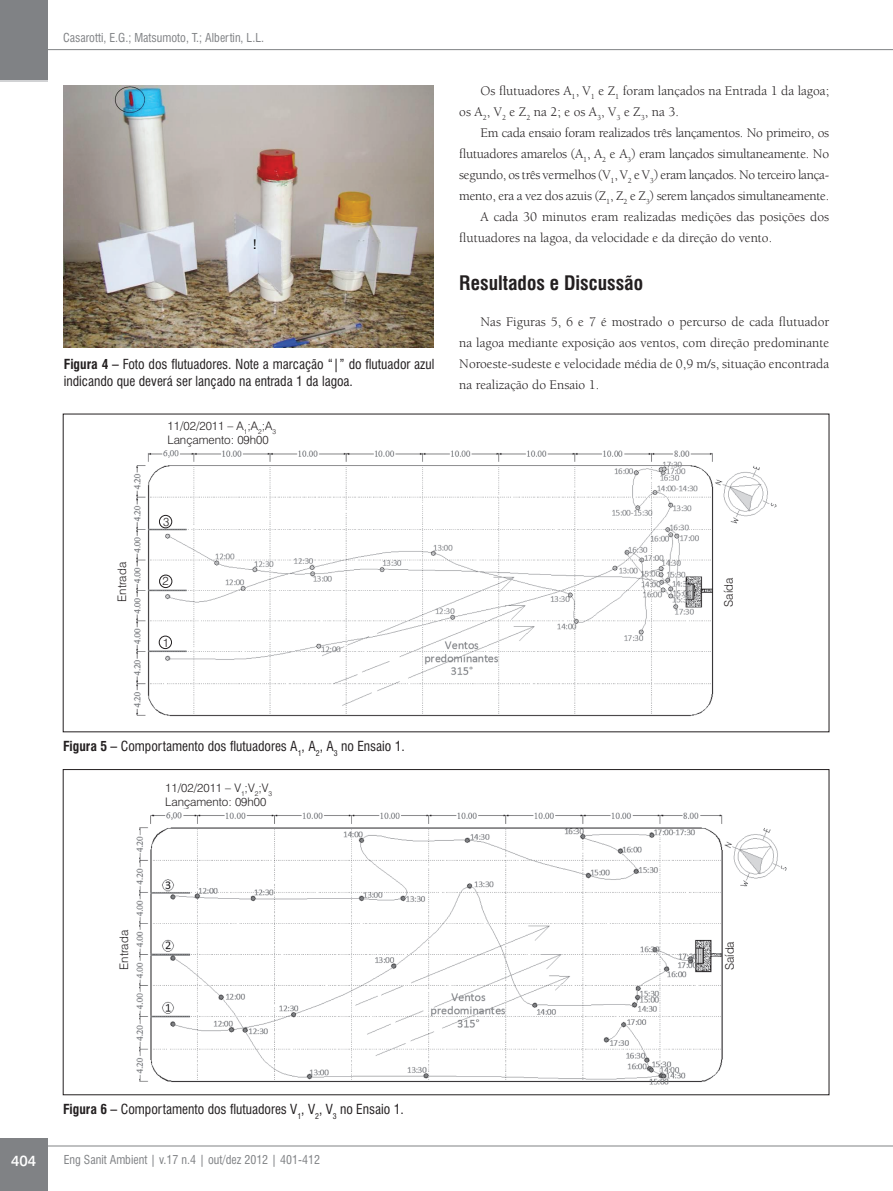
<style>
.page{position:relative;width:893px;height:1191px;background:#fff}
.page>*{position:absolute;margin:0;border:0;box-sizing:border-box;transform-origin:0 0}
._04_0_sub1{font:700 condensed 19.5px "Swiss 721 BT";color:#231f20}
.t1{font:500 15px "Swiss 721 BT";color:#fff}
.t2{font:14.4px "Cambria";color:#050504}
._05_0_texto_txt{font:13.5px/21px "Berkeley Std";color:#231f20}
._07_0_tabela-img-tit{font:condensed 13.5px/16.2px "Swiss 721 BT";color:#231f20}
.t3{font:condensed 12px "Swiss 721 BT";color:#808285}
.t4{font:300 11.7px/14.1px "Swiss 721 BT";color:#231f20}
.s1{font-weight:700}
</style>
<div class="page">
<div style="left:0;top:0;width:48px;height:82px;background:#d1d2d4"></div>
<div style="left:0;top:0;width:48px;height:80px;background:#808285"></div>
<hr style="left:0;top:1145px;width:893px;height:1px;background:#808285">
<div style="left:0;top:1138px;width:48px;height:53px;background:#808285"></div>
<hr style="left:39px;top:49px;width:854px;height:1px;background:#808285">
<img style="left:133px;top:450px;width:644px;height:267px">
<div style="left:112px;top:532px;width:22px;height:104px;background:#fff"></div>
<div style="left:714px;top:553px;width:31px;height:80px;background:#fff"></div>
<div style="left:159px;top:515px;width:13px;height:13px;background:#fff;border-radius:50%"></div>
<div style="left:159px;top:515px;width:13px;height:13px;border:1px solid #231f20;border-radius:50%"></div>
<div style="left:160px;top:575px;width:12px;height:12px;background:#fff;border-radius:50%"></div>
<div style="left:159px;top:575px;width:13px;height:13px;border:1px solid #231f20;border-radius:50%"></div>
<div style="left:159px;top:636px;width:13px;height:12px;background:#fff;border-radius:50%"></div>
<div style="left:159px;top:636px;width:13px;height:13px;border:1px solid #231f20;border-radius:50%"></div>
<img style="left:136px;top:808px;width:651px;height:277px">
<div style="left:723px;top:922px;width:32px;height:68px;background:#fff"></div>
<img style="left:64px;top:85px;width:370px;height:263px">
<p class="t3" style="left:63px;top:30px;width:203px">Casarotti, E.G.; Matsumoto, T.; Albertin, L.L.</p>
<p class="t2" style="left:253px;top:235px;width:6px">!</p>
<p class="_07_0_tabela-img-tit" style="left:64px;top:356px;width:372px"><span class="s1">Figura 4 –</span> Foto dos flutuadores. Note a marcação “|” do flutuador azul indicando que deverá ser lançado na entrada 1 da lagoa.</p>
<p class="t4" style="left:168px;top:418px;width:110px">11/02/2011 – A<sub>1</sub>;A<sub>2</sub>;A<sub>3<br></sub>Lançamento: 09h00</p>
<p class="_05_0_texto_txt" style="left:459px;top:80px;width:371px;text-indent:21px">Os flutuadores A<sub>1</sub>, V<sub>1</sub> e Z<sub>1</sub> foram lançados na Entrada 1 da lagoa; os A<sub>2</sub>, V<sub>2</sub> e Z<sub>2</sub> na 2; e os A<sub>3</sub>, V<sub>3</sub> e Z<sub>3</sub>, na 3.</p>
<p class="_05_0_texto_txt" style="left:459px;top:122px;width:371px;text-align:justify;text-indent:21px">Em cada ensaio foram realizados três lançamentos. No primeiro, os flutuadores amarelos (A<sub>1</sub>, A<sub>2</sub> e A<sub>3</sub>) eram lançados simultaneamente. No segundo, os três vermelhos (V<sub>1</sub>, V<sub>2</sub> e V<sub>3</sub>) eram lançados. No terceiro lança&shy;mento, era a vez dos azuis (Z<sub>1</sub>, Z<sub>2</sub> e Z<sub>3</sub>) serem lançados simultaneamente.</p>
<p class="_05_0_texto_txt" style="left:459px;top:206px;width:371px;text-indent:21px">A cada 30 minutos eram realizadas medições das posições dos flutuadores na lagoa, da velocidade e da direção do vento.</p>
<p class="_04_0_sub1" style="left:459px;top:271px;width:185px">Resultados e Discussão</p>
<p class="_05_0_texto_txt" style="left:459px;top:311px;width:371px;text-align:justify;text-indent:21px">Nas Figuras 5, 6 e 7 é mostrado o percurso de cada flutuador na lagoa mediante exposição aos ventos, com direção predominante Noroeste-sudeste e velocidade média de 0,9 m/s, situação encontrada na realização do Ensaio 1.</p>
<p class="t4" style="left:115px;top:602px;width:41px;rotate:-90deg">Entrada</p>
<p class="t4" style="left:163px;top:514px;width:8px">3</p>
<p class="t4" style="left:163px;top:573px;width:8px">2</p>
<p class="t4" style="left:163px;top:635px;width:8px">1</p>
<p class="t4" style="left:721px;top:606px;width:30px;rotate:-90deg">Saída</p>
<p class="_07_0_tabela-img-tit" style="left:63px;top:738px;width:343px"><span class="s1">Figura 5 –</span> Comportamento dos flutuadores A<sub>1</sub>, A<sub>2</sub>, A<sub>3</sub> no Ensaio 1.</p>
<p class="t4" style="left:165px;top:781px;width:108px">11/02/2011 – V<sub>1</sub>;V<sub>2</sub>;V<sub>3<br></sub>Lançamento: 09h00</p>
<p class="t4" style="left:117px;top:969px;width:41px;rotate:-90deg">Entrada</p>
<p class="t4" style="left:722px;top:970px;width:30px;rotate:-90deg">Saída</p>
<p class="_07_0_tabela-img-tit" style="left:63px;top:1101px;width:342px"><span class="s1">Figura 6 –</span> Comportamento dos flutuadores V<sub>1</sub>, V<sub>2</sub>, V<sub>3</sub> no Ensaio 1.</p>
<p class="t1" style="left:11px;top:1151px;width:27px">404</p>
<p class="t3" style="left:64px;top:1152px;width:258px">Eng Sanit Ambient | v.17 n.4 | out/dez 2012 | 401-412</p>
</div>
